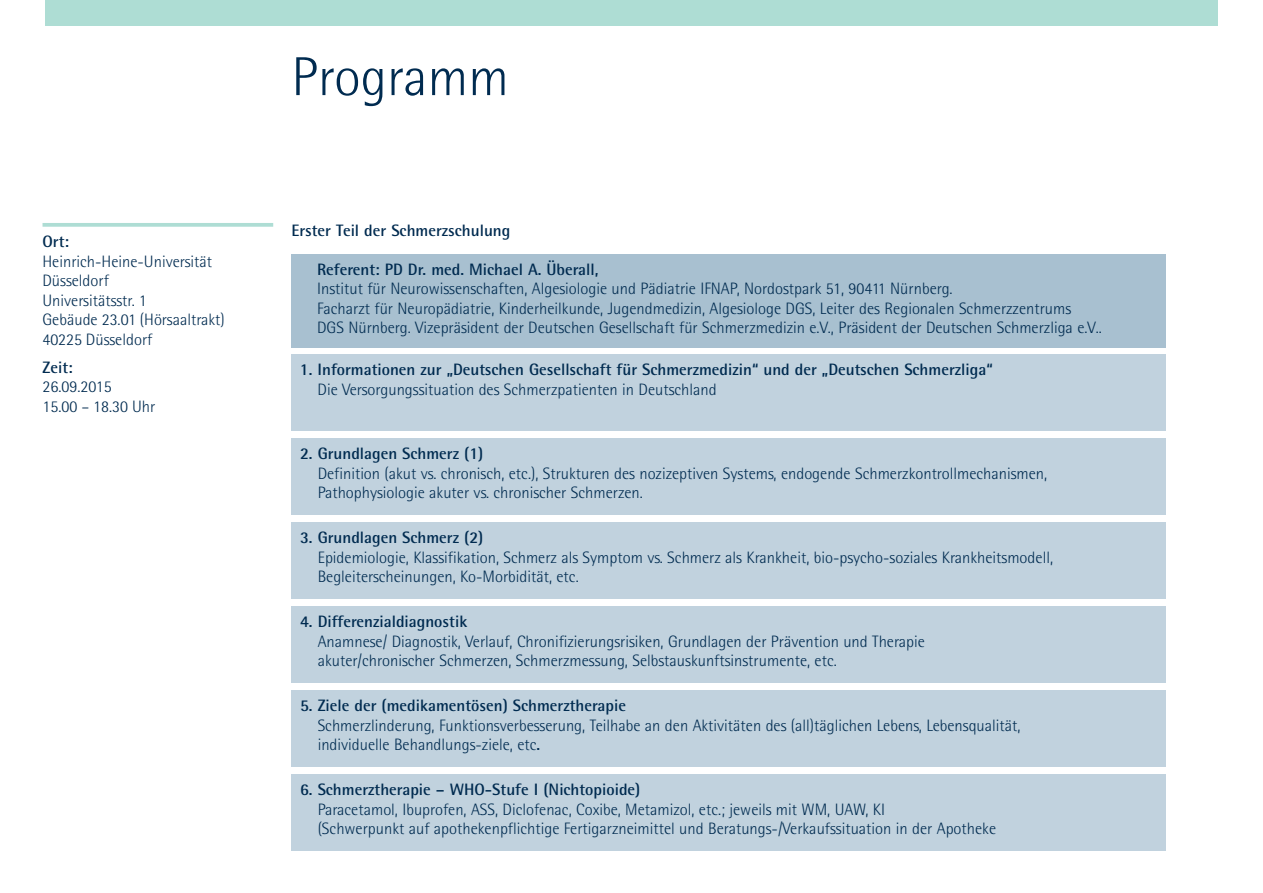
<style>
.page{position:relative;width:1263px;height:893px;background:#fff}
.page>*{position:absolute;margin:0;border:0;box-sizing:border-box;transform-origin:0 0}
.t1{font:300 54.9px "Rotis Semi Sans";color:#002b50}
.t2{font:300 16.5px/19.5px "Rotis Semi Sans";color:#002b50}
.t3{font:700 16.5px "Rotis Semi Sans";color:#002b50}
.s1{font-weight:700}
</style>
<div class="page">
<div style="left:46px;top:0;width:1172px;height:26px;background:#aeddd4"></div>
<div style="left:292px;top:254px;width:874px;height:94px;background:#a8c0d0"></div>
<div style="left:291px;top:354px;width:875px;height:77px;background:#c1d2de"></div>
<div style="left:292px;top:438px;width:874px;height:77px;background:#c1d2de"></div>
<div style="left:292px;top:522px;width:874px;height:77px;background:#c1d2de"></div>
<div style="left:292px;top:606px;width:874px;height:77px;background:#c1d2de"></div>
<div style="left:292px;top:690px;width:874px;height:77px;background:#c1d2de"></div>
<div style="left:292px;top:774px;width:874px;height:77px;background:#c1d2de"></div>
<svg style="left:43px;top:223px;width:230px;height:4px"></svg>
<p class="t3" style="left:43px;top:231px;width:28px">Ort:</p>
<p class="t2" style="left:43px;top:251px;width:184px">Heinrich-Heine-Universität<br>Düsseldorf<br>Universitätsstr. 1<br>Gebäude 23.01 (Hörsaaltrakt)<br>40225 Düsseldorf</p>
<p class="t3" style="left:43px;top:357px;width:32px">Zeit:</p>
<p class="t2" style="left:43px;top:377px;width:114px">26.09.2015<br>15.00 – 18.30 Uhr</p>
<h1 class="t1" style="left:291px;top:45px;width:219px">Programm</h1>
<p class="t3" style="left:292px;top:220px;width:220px">Erster Teil der Schmerzschulung</p>
<p class="t3" style="left:317px;top:259px;width:283px">Referent: PD Dr. med. Michael A. Überall,</p>
<p class="t2" style="left:317px;top:279px;width:786px">Institut für Neurowissenschaften, Algesiologie und Pädiatrie IFNAP, Nordostpark 51, 90411 Nürnberg.<br>Facharzt für Neuropädiatrie, Kinderheilkunde, Jugendmedizin, Algesiologe DGS, Leiter des Regionalen Schmerzzentrums<br>DGS Nürnberg. Vizepräsident der Deutschen Gesellschaft für Schmerzmedizin e.V., Präsident der Deutschen Schmerzliga e.V..</p>
<p class="t3" style="left:300px;top:360px;width:694px">1. Informationen zur „Deutschen Gesellschaft für Schmerzmedizin“ und der „Deutschen Schmerzliga“</p>
<p class="t2" style="left:317px;top:380px;width:401px">Die Versorgungssituation des Schmerzpatienten in Deutschland</p>
<p class="t3" style="left:300px;top:444px;width:185px">2. Grundlagen Schmerz (1)</p>
<p class="t2" style="left:318px;top:464px;width:731px">Definition (akut vs. chronisch, etc.), Strukturen des nozizeptiven Systems, endogende Schmerzkontrollmechanismen,<br>Pathophysiologie akuter vs. chronischer Schmerzen.</p>
<p class="t3" style="left:300px;top:528px;width:185px">3. Grundlagen Schmerz (2)</p>
<p class="t2" style="left:318px;top:548px;width:737px">Epidemiologie, Klassifikation, Schmerz als Symptom vs. Schmerz als Krankheit, bio-psycho-soziales Krankheitsmodell,<br>Begleiterscheinungen, Ko-Morbidität, etc.</p>
<p class="t3" style="left:300px;top:612px;width:169px">4. Differenzialdiagnostik</p>
<p class="t2" style="left:318px;top:631px;width:609px">Anamnese/ Diagnostik, Verlauf, Chronifizierungsrisiken, Grundlagen der Prävention und Therapie akuter/chronischer Schmerzen, Schmerzmessung, Selbstauskunftsinstrumente, etc.</p>
<p class="t3" style="left:300px;top:696px;width:327px">5. Ziele der (medikamentösen) Schmerztherapie</p>
<p class="t2" style="left:318px;top:715px;width:704px">Schmerzlinderung, Funktionsverbesserung, Teilhabe an den Aktivitäten des (all)täglichen Lebens, Lebensqualität, individuelle Behandlungs-ziele, etc<span class="s1">.</span></p>
<p class="t3" style="left:300px;top:780px;width:342px">6. Schmerztherapie – WHO-Stufe I (Nichtopioide)</p>
<p class="t2" style="left:318px;top:799px;width:680px">Paracetamol, Ibuprofen, ASS, Diclofenac, Coxibe, Metamizol, etc.; jeweils mit WM, UAW, KI<br>(Schwerpunkt auf apothekenpflichtige Fertigarzneimittel und Beratungs-/Verkaufssituation in der Apotheke</p>
</div>
